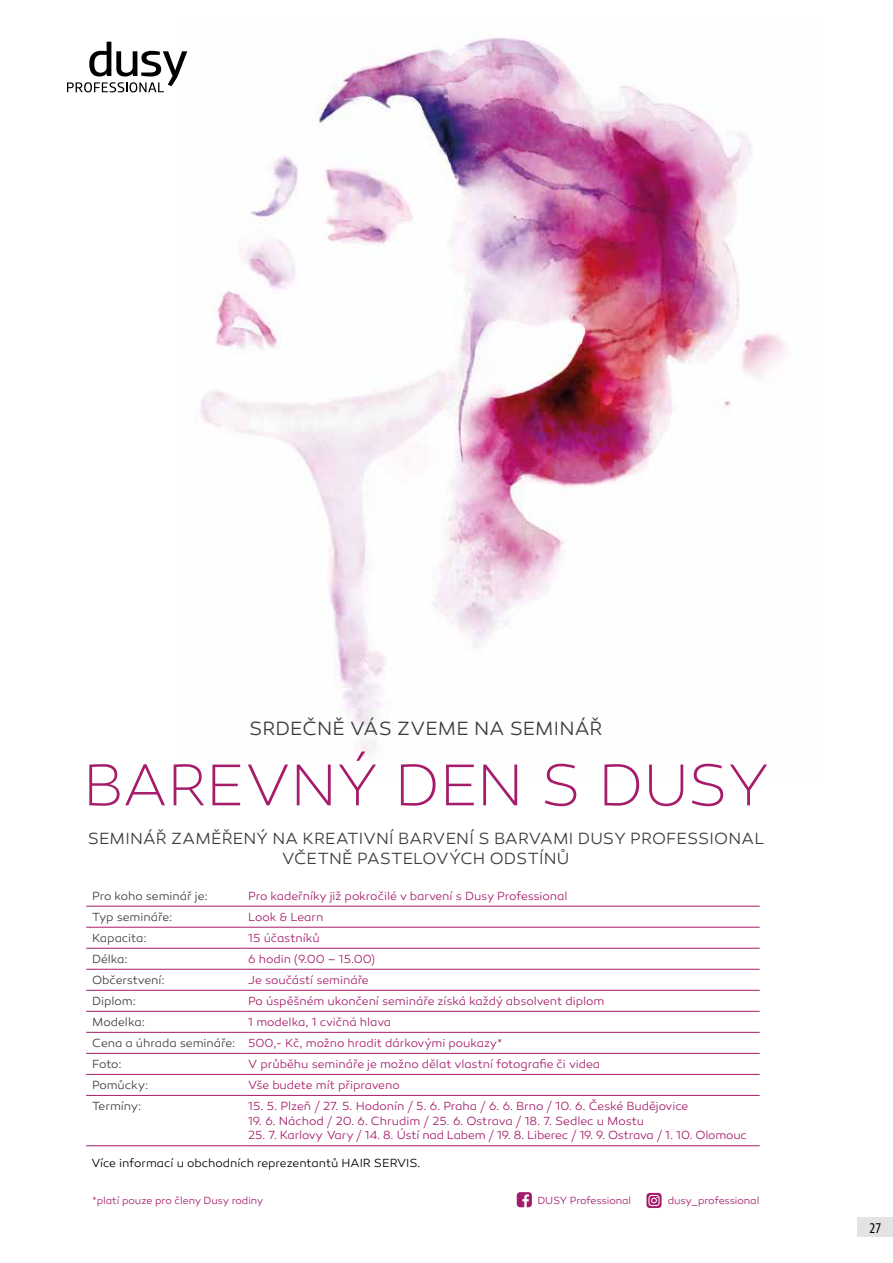
<style>
.page{position:relative;width:893px;height:1263px;background:#fff}
.page>*{position:absolute;margin:0;border:0;box-sizing:border-box;transform-origin:0 0}
.t1{font:200 60px "Canaro";letter-spacing:-.005em;color:#a51d6a}
.t2{font:300 19.5px "Canaro";letter-spacing:.005em;color:#3c3c3b}
.t3{font:300 16.5px/19.8px "Canaro";letter-spacing:.01em;color:#3c3c3b;text-align:center}
.t4{font:condensed 15px "Myriad Pro";color:#000}
.t5{font:300 12px/21px "Canaro";letter-spacing:-.005em;color:#a51d6a}
.t6{font:300 12px "Canaro";letter-spacing:-.005em;color:#3c3c3b}
.t7{font:300 12px "Canaro";letter-spacing:-.005em;color:#000}
.t8{font:300 10.5px "Canaro";letter-spacing:-.005em;color:#a51d6a}
.s1{color:#3c3c3b}
</style>
<div class="page">
<img style="left:187px;top:37px;width:598px;height:720px">
<svg style="left:67px;top:42px;width:120px;height:50px"></svg>
<hr style="left:86px;top:906px;width:156px;height:1px;background:#a51d6a">
<hr style="left:242px;top:906px;width:518px;height:1px;background:#a51d6a">
<hr style="left:86px;top:927px;width:156px;height:1px;background:#a51d6a">
<hr style="left:242px;top:927px;width:518px;height:1px;background:#a51d6a">
<hr style="left:86px;top:948px;width:156px;height:1px;background:#a51d6a">
<hr style="left:242px;top:948px;width:518px;height:1px;background:#a51d6a">
<hr style="left:86px;top:969px;width:156px;height:1px;background:#a51d6a">
<hr style="left:242px;top:969px;width:518px;height:1px;background:#a51d6a">
<hr style="left:86px;top:990px;width:156px;height:1px;background:#a51d6a">
<hr style="left:242px;top:990px;width:518px;height:1px;background:#a51d6a">
<hr style="left:86px;top:1011px;width:156px;height:1px;background:#a51d6a">
<hr style="left:242px;top:1011px;width:518px;height:1px;background:#a51d6a">
<hr style="left:86px;top:1032px;width:156px;height:1px;background:#a51d6a">
<hr style="left:242px;top:1032px;width:518px;height:1px;background:#a51d6a">
<hr style="left:86px;top:1053px;width:156px;height:1px;background:#a51d6a">
<hr style="left:242px;top:1053px;width:518px;height:1px;background:#a51d6a">
<hr style="left:86px;top:1074px;width:156px;height:1px;background:#a51d6a">
<hr style="left:242px;top:1074px;width:518px;height:1px;background:#a51d6a">
<hr style="left:86px;top:1095px;width:156px;height:1px;background:#a51d6a">
<hr style="left:242px;top:1095px;width:518px;height:1px;background:#a51d6a">
<hr style="left:86px;top:1145px;width:156px;height:1px;background:#a51d6a">
<hr style="left:242px;top:1145px;width:518px;height:1px;background:#a51d6a">
<svg style="left:646px;top:1193px;width:16px;height:15px"></svg>
<svg style="left:517px;top:1192px;width:15px;height:15px"></svg>
<div style="left:857px;top:1217px;width:36px;height:19px;background:#e3e3e3"></div>
<h2 class="t2" style="left:249px;top:717px;width:355px">SRDEČNĚ VÁS ZVEME NA SEMINÁŘ</h2>
<h1 class="t1" style="left:83px;top:751px;width:687px">BAREVNÝ DEN S DUSY</h1>
<h3 class="t3" style="left:88px;top:828px;width:678px">SEMINÁŘ ZAMĚŘENÝ NA KREATIVNÍ BARVENÍ S BARVAMI DUSY PROFESSIONAL<br>VČETNĚ PASTELOVÝCH ODSTÍNŮ</h3>
<p class="t6" style="left:92px;top:889px;width:117px">Pro koho seminář je:</p>
<p class="t5" style="left:248px;top:886px;width:321px">Pro kadeřníky již pokročilé v barvení s Dusy Professional</p>
<p class="t6" style="left:92px;top:910px;width:82px">Typ semináře:</p>
<p class="t5" style="left:248px;top:907px;width:77px">Look &amp; Learn</p>
<p class="t6" style="left:92px;top:931px;width:56px">Kapacita:</p>
<p class="t5" style="left:248px;top:928px;width:73px">15 účastníků</p>
<p class="t6" style="left:92px;top:952px;width:37px">Délka:</p>
<p class="t5" style="left:248px;top:949px;width:128px">6 hodin (9.00 – 15.00)</p>
<p class="t6" style="left:92px;top:973px;width:74px">Občerstvení:</p>
<p class="t5" style="left:248px;top:970px;width:122px">Je součástí semináře</p>
<p class="t6" style="left:92px;top:994px;width:45px">Diplom:</p>
<p class="t5" style="left:248px;top:991px;width:358px">Po úspěšném ukončení semináře získá každý absolvent diplom</p>
<p class="t6" style="left:92px;top:1015px;width:54px">Modelka:</p>
<p class="t5" style="left:92px;top:1012px;width:411px;text-indent:156px">1 modelka, 1 cvičná hlava<br><span class="s1">Cena a úhrada semináře:</span> 500,- Kč, možno hradit dárkovými poukazy*<br><span class="s1">Foto:</span></p>
<p class="t5" style="left:248px;top:1054px;width:353px">V průběhu semináře je možno dělat vlastní fotografie či videa</p>
<p class="t6" style="left:92px;top:1078px;width:58px">Pomůcky:</p>
<p class="t5" style="left:248px;top:1075px;width:153px">Vše budete mít připraveno</p>
<p class="t6" style="left:92px;top:1099px;width:51px">Termíny:</p>
<p class="t5" style="left:248px;top:1096px;width:442px">15. 5. Plzeň / 27. 5. Hodonín / 5. 6. Praha / 6. 6. Brno / 10. 6. České Budějovice</p>
<p class="t5" style="left:248px;top:1110px;width:397px">19. 6. Náchod / 20. 6. Chrudim / 25. 6. Ostrava / 18. 7. Sedlec u Mostu</p>
<p class="t5" style="left:248px;top:1125px;width:500px">25. 7. Karlovy Vary / 14. 8. Ústí nad Labem / 19. 8. Liberec / 19. 9. Ostrava / 1. 10. Olomouc</p>
<p class="t7" style="left:91px;top:1156px;width:331px">Více informací u obchodních reprezentantů HAIR SERVIS.</p>
<p class="t8" style="left:93px;top:1194px;width:172px">*platí pouze pro členy Dusy rodiny</p>
<p class="t8" style="left:537px;top:1194px;width:95px">DUSY Professional</p>
<p class="t8" style="left:668px;top:1194px;width:93px">dusy_professional</p>
<p class="t4" style="left:870px;top:1220px;width:13px">27</p>
</div>
